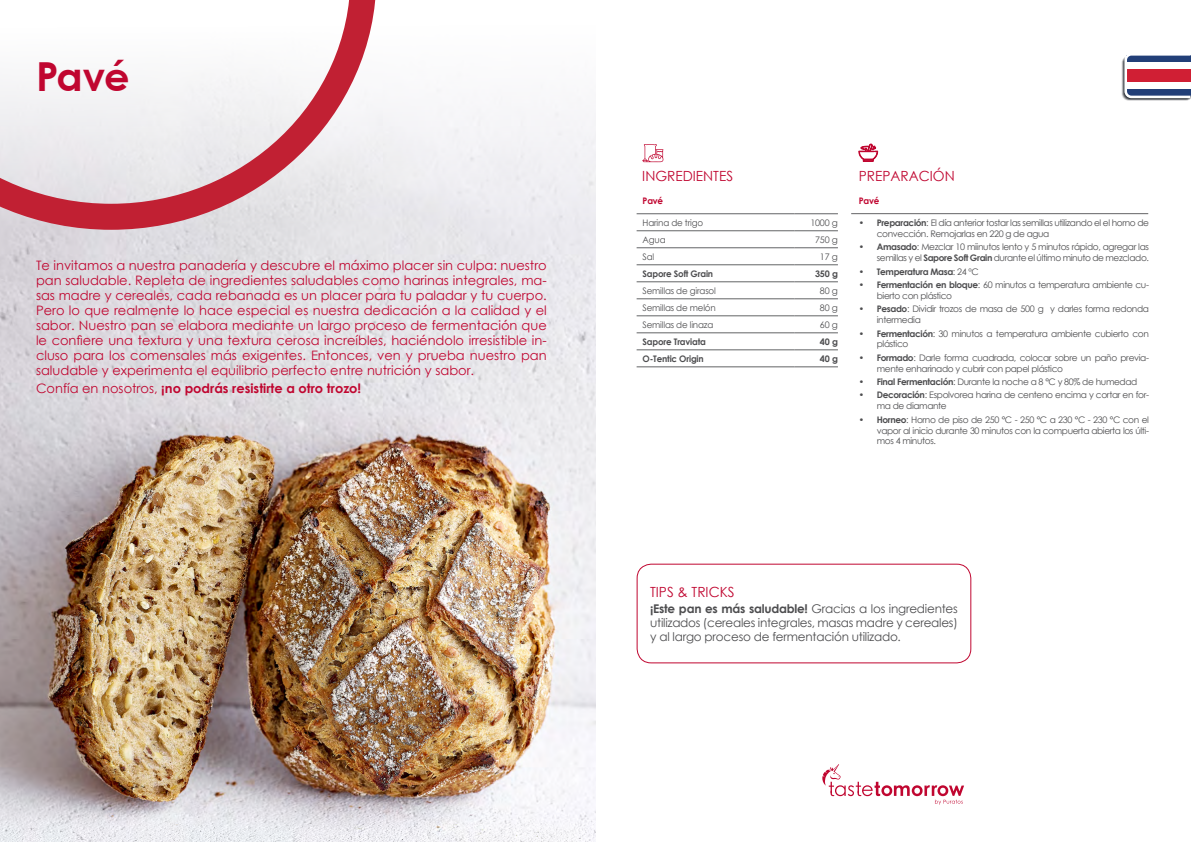
<style>
.page{position:relative;width:1191px;height:842px;background:#fff}
.page>*{position:absolute;margin:0;border:0;box-sizing:border-box;transform-origin:0 0}
.t1{font:700 40px "Century Gothic Paneuropean";color:#c00630}
.t2{font:14px "Century Gothic";color:#c00630}
.t3{font:13px/15px "Century Gothic";color:#c00630;text-align:justify}
.t4{font:700 13px "Century Gothic";color:#c00630}
.t5{font:12px/14px "Century Gothic";letter-spacing:-.02em;color:#4d4d4f;text-align:justify}
.t6{font:9px/10.8px "Century Gothic";letter-spacing:-.04em;color:#4d4d4f}
.t7{font:9px "Century Gothic";letter-spacing:-.02em;color:#4d4d4f}
.t8{font:700 9px "Century Gothic";letter-spacing:-.02em;color:#4d4d4f}
.t9{font:700 9px "Century Gothic";letter-spacing:-.04em;color:#4d4d4f}
.t10{font:700 9px "Century Gothic";letter-spacing:-.02em;color:#c00630}
.s1{font-weight:400}
.s2{font-weight:700}
</style>
<div class="page">
<svg style="left:822px;top:764px;width:142px;height:41px"></svg>
<img style="left:0;top:251px;width:595px;height:591px">
<svg style="left:0;top:90px;width:595px;height:161px;fill:#eeedf1"></svg>
<svg style="left:0;top:0;width:376px;height:230px"></svg>
<svg style="left:642px;top:144px;width:21px;height:18px"></svg>
<hr style="left:636px;top:265px;width:158px;height:1px;background:#636466">
<hr style="left:636px;top:282px;width:158px;height:1px;background:#636466">
<hr style="left:636px;top:299px;width:158px;height:1px;background:#636466">
<hr style="left:636px;top:316px;width:158px;height:1px;background:#636466">
<hr style="left:636px;top:333px;width:158px;height:1px;background:#636466">
<hr style="left:636px;top:350px;width:158px;height:1px;background:#636466">
<hr style="left:636px;top:367px;width:158px;height:1px;background:#636466">
<hr style="left:794px;top:265px;width:44px;height:1px;background:#636466">
<hr style="left:794px;top:282px;width:44px;height:1px;background:#636466">
<hr style="left:794px;top:299px;width:44px;height:1px;background:#636466">
<hr style="left:794px;top:316px;width:44px;height:1px;background:#636466">
<hr style="left:794px;top:333px;width:44px;height:1px;background:#636466">
<hr style="left:794px;top:350px;width:44px;height:1px;background:#636466">
<hr style="left:794px;top:367px;width:44px;height:1px;background:#636466">
<hr style="left:636px;top:213px;width:158px;height:1px;background:#636466">
<hr style="left:794px;top:213px;width:44px;height:1px;background:#636466">
<hr style="left:636px;top:230px;width:158px;height:1px;background:#636466">
<hr style="left:794px;top:230px;width:44px;height:1px;background:#636466">
<hr style="left:636px;top:247px;width:158px;height:1px;background:#636466">
<hr style="left:794px;top:247px;width:44px;height:1px;background:#636466">
<svg style="left:858px;top:144px;width:20px;height:18px"></svg>
<div style="left:636px;top:564px;width:335px;height:99px;border:1px solid #c00630;border-radius:14px"></div>
<hr style="left:851px;top:213px;width:297px;height:1px;background:#636466">
<svg style="left:1121px;top:55px;width:69px;height:46px"></svg>
<h1 class="t1" style="left:36px;top:50px;width:95px">Pavé</h1>
<p class="t3" style="left:36px;top:257px;width:512px">Te invitamos a nuestra panadería y descubre el máximo placer sin culpa: nuestro pan saludable. Repleta de ingredientes saludables como harinas integrales, ma&shy;sas madre y cereales, cada rebanada es un placer para tu paladar y tu cuerpo.<br>Pero lo que realmente lo hace especial es nuestra dedicación a la calidad y el sabor. Nuestro pan se elabora mediante un largo proceso de fermentación que le confiere una textura y una textura cerosa increíbles, haciéndolo irresistible in&shy;cluso para los comensales más exigentes. Entonces, ven y prueba nuestro pan saludable y experimenta el equilibrio perfecto entre nutrición y sabor.</p>
<h3 class="t4" style="left:36px;top:378px;width:327px"><span class="s1">Confía en nosotros,</span> ¡no podrás resistirte a otro trozo!</h3>
<h2 class="t2" style="left:642px;top:166px;width:92px">INGREDIENTES</h2>
<p class="t10" style="left:642px;top:194px;width:22px">Pavé</p>
<p class="t7" style="left:642px;top:216px;width:62px">Harina de trigo</p>
<p class="t6" style="left:810px;top:217px;width:29px">1000 g</p>
<p class="t6" style="left:642px;top:234px;width:25px">Agua</p>
<p class="t6" style="left:815px;top:234px;width:24px">750 g</p>
<p class="t6" style="left:642px;top:251px;width:13px">Sal</p>
<p class="t6" style="left:820px;top:251px;width:19px">17 g</p>
<p class="t8" style="left:642px;top:267px;width:72px">Sapore Soft Grain</p>
<p class="t8" style="left:815px;top:267px;width:24px">350 g</p>
<p class="t7" style="left:642px;top:284px;width:75px">Semillas de girasol</p>
<p class="t6" style="left:820px;top:285px;width:19px">80 g</p>
<p class="t7" style="left:642px;top:301px;width:75px">Semillas de melón</p>
<p class="t6" style="left:820px;top:302px;width:19px">80 g</p>
<p class="t7" style="left:642px;top:318px;width:72px">Semillas de linaza</p>
<p class="t6" style="left:820px;top:319px;width:19px">60 g</p>
<p class="t8" style="left:642px;top:335px;width:65px">Sapore Traviata</p>
<p class="t8" style="left:820px;top:335px;width:19px">40 g</p>
<p class="t8" style="left:642px;top:352px;width:63px">O-Tentic Origin</p>
<p class="t8" style="left:820px;top:352px;width:19px">40 g</p>
<h2 class="t2" style="left:858px;top:166px;width:97px">PREPARACIÓN</h2>
<p class="t10" style="left:858px;top:194px;width:22px">Pavé</p>
<p class="t6" style="left:876px;top:217px;width:274px;text-indent:-18px"><span class="s2">• Preparación</span>: El día anterior tostar las semillas utilizando el el horno de convección. Remojarlas en 220 g de agua</p>
<p class="t6" style="left:858px;top:242px;width:292px;text-align:right"><span class="s2">• Amasado</span>: Mezclar 10 miinutos lento y 5 minutos rápido, agregar las semillas y el <span class="s2">Sapore Soft Grain</span> durante el último minuto de mezclado.</p>
<p class="t9" style="left:858px;top:264px;width:122px">• Temperatura Masa<span class="s1">: 24 ºC</span></p>
<p class="t6" style="left:876px;top:279px;width:274px;text-indent:-18px"><span class="s2">• Fermentación en bloque</span>: 60 minutos a temperatura ambiente cu&shy;bierto con plástico</p>
<p class="t6" style="left:876px;top:303px;width:274px;text-indent:-18px"><span class="s2">• Pesado</span>: Dividir trozos de masa de 500 g y darles forma redonda intermedia</p>
<p class="t6" style="left:876px;top:328px;width:274px;text-indent:-18px"><span class="s2">• Fermentación</span>: 30 minutos a temperatura ambiente cubierto con plástico</p>
<p class="t6" style="left:876px;top:352px;width:274px;text-indent:-18px"><span class="s2">• Formado</span>: Darle forma cuadrada, colocar sobre un paño previa&shy;mente enharinado y cubrir con papel plástico</p>
<p class="t6" style="left:858px;top:376px;width:280px"><span class="s2">• Final Fermentación</span>: Durante la noche a 8 °C y 80% de humedad</p>
<p class="t6" style="left:876px;top:390px;width:274px;text-indent:-18px"><span class="s2">• Decoración</span>: Espolvorea harina de centeno encima y cortar en for&shy;ma de diamante</p>
<p class="t6" style="left:876px;top:414px;width:274px;text-align:justify;text-indent:-18px"><span class="s2">• Horneo</span>: Horno de piso de 250 °C - 250 °C a 230 °C - 230 °C con el vapor al inicio durante 30 minutos con la compuerta abierta los últi&shy;mos 4 minutos.</p>
<h2 class="t2" style="left:650px;top:582px;width:86px">TIPS &amp; TRICKS</h2>
<h3 class="t5" style="left:650px;top:602px;width:309px"><span class="s2">¡Este pan es más saludable!</span> Gracias a los ingredientes utilizados (cereales integrales, masas madre y cereales) y al largo proceso de fermentación utilizado.</h3>
</div>
